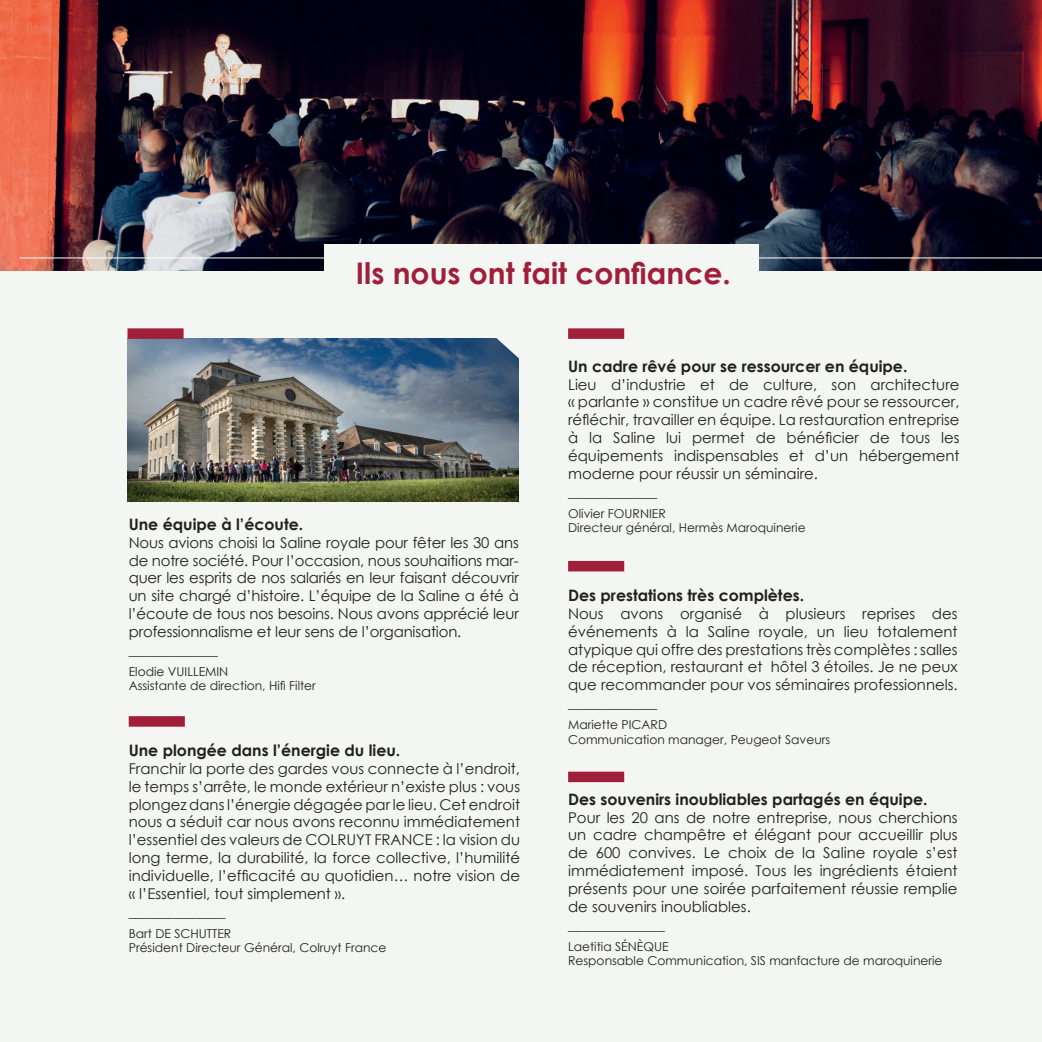
<style>
.page{position:relative;width:1042px;height:1042px;background:#f3f6f3}
.page>*{position:absolute;margin:0;border:0;box-sizing:border-box;transform-origin:0 0}
.t1{font:700 29.75px "Century Gothic";color:#a01f3a}
.t2{font:700 15.75px "Century Gothic";color:#231f20}
.t3{font:14.88px/17.8px "Century Gothic";color:#231f20}
.t4{font:12.25px/14.7px "Century Gothic";color:#231f20}
</style>
<div class="page">
<img style="left:127px;top:339px;width:392px;height:162px">
<svg style="left:448px;top:338px;width:71px;height:54px;background:#44607e"></svg>
<div style="left:129px;top:716px;width:56px;height:10px;background:#a01f3a"></div>
<div style="left:568px;top:561px;width:56px;height:10px;background:#a01f3a"></div>
<img style="left:0;top:0;width:1042px;height:270px">
<hr style="left:748px;top:257px;width:294px;height:1px;background:#fff">
<hr style="left:20px;top:257px;width:314px;height:1px;background:#fff">
<div style="left:324px;top:244px;width:434px;height:41px;background:#f3f6f3"></div>
<div style="left:568px;top:328px;width:56px;height:11px;background:#a01f3a"></div>
<div style="left:568px;top:771px;width:56px;height:11px;background:#a01f3a"></div>
<div style="left:127px;top:328px;width:57px;height:11px;background:#a01f3a"></div>
<h1 class="t1" style="left:356px;top:251px;width:376px">Ils nous ont fait confiance.</h1>
<p class="t2" style="left:129px;top:512px;width:176px">Une équipe à l’écoute.</p>
<p class="t3" style="left:129px;top:533px;width:392px">Nous avions choisi la Saline royale pour fêter les 30 ans de notre société. Pour l’occasion, nous souhaitions mar&shy;quer les esprits de nos salariés en leur faisant découvrir un site chargé d’histoire. L’équipe de la Saline a été à l’écoute de tous nos besoins. Nous avons apprécié leur professionnalisme et leur sens de l’organisation. ____________</p>
<p class="t4" style="left:129px;top:664px;width:189px;line-height:14px">Elodie VUILLEMIN<br>Assistante de direction, Hifi Filter</p>
<p class="t2" style="left:129px;top:738px;width:273px">Une plongée dans l’énergie du lieu.</p>
<p class="t3" style="left:129px;top:759px;width:393px">Franchir la porte des gardes vous connecte à l’endroit, le temps s’arrête, le monde extérieur n’existe plus : vous plongez dans l’énergie dégagée par le lieu. Cet endroit nous a séduit car nous avons reconnu immédiatement l’essentiel des valeurs de COLRUYT FRANCE : la vision du long terme, la durabilité, la force collective, l’humilité individuelle, l’efficacité au quotidien… notre vision de « l’Essentiel, tout simplement ».<br>_____________</p>
<p class="t4" style="left:129px;top:926px;width:259px">Bart DE SCHUTTER<br>Président Directeur Général, Colruyt France</p>
<p class="t2" style="left:568px;top:354px;width:341px">Un cadre rêvé pour se ressourcer en équipe.</p>
<p class="t3" style="left:568px;top:375px;width:393px">Lieu d’industrie et de culture, son architecture « parlante » constitue un cadre rêvé pour se ressourcer, réfléchir, travailler en équipe. La restauration entreprise à la Saline lui permet de bénéficier de tous les équipements indispensables et d’un hébergement moderne pour réussir un séminaire.<br>____________</p>
<p class="t4" style="left:568px;top:506px;width:239px">Olivier FOURNIER<br>Directeur général, Hermès Maroquinerie</p>
<p class="t2" style="left:568px;top:583px;width:237px">Des prestations très complètes.</p>
<p class="t3" style="left:568px;top:604px;width:391px;text-align:justify">Nous avons organisé à plusieurs reprises des événements à la Saline royale, un lieu totalement atypique qui offre des prestations très complètes : salles de réception, restaurant et hôtel 3 étoiles. Je ne peux que recommander pour vos séminaires professionnels. ____________</p>
<p class="t4" style="left:568px;top:717px;width:264px">Mariette PICARD<br>Communication manager, Peugeot Saveurs</p>
<p class="t2" style="left:568px;top:787px;width:361px">Des souvenirs inoubliables partagés en équipe.</p>
<p class="t3" style="left:568px;top:808px;width:391px">Pour les 20 ans de notre entreprise, nous cherchions un cadre champêtre et élégant pour accueillir plus de 600 convives. Le choix de la Saline royale s’est immédiatement imposé. Tous les ingrédients étaient présents pour une soirée parfaitement réussie remplie de souvenirs inoubliables.<br>_____________</p>
<p class="t4" style="left:568px;top:939px;width:376px">Laetitia SÉNÈQUE<br>Responsable Communication, SIS manfacture de maroquinerie</p>
</div>
